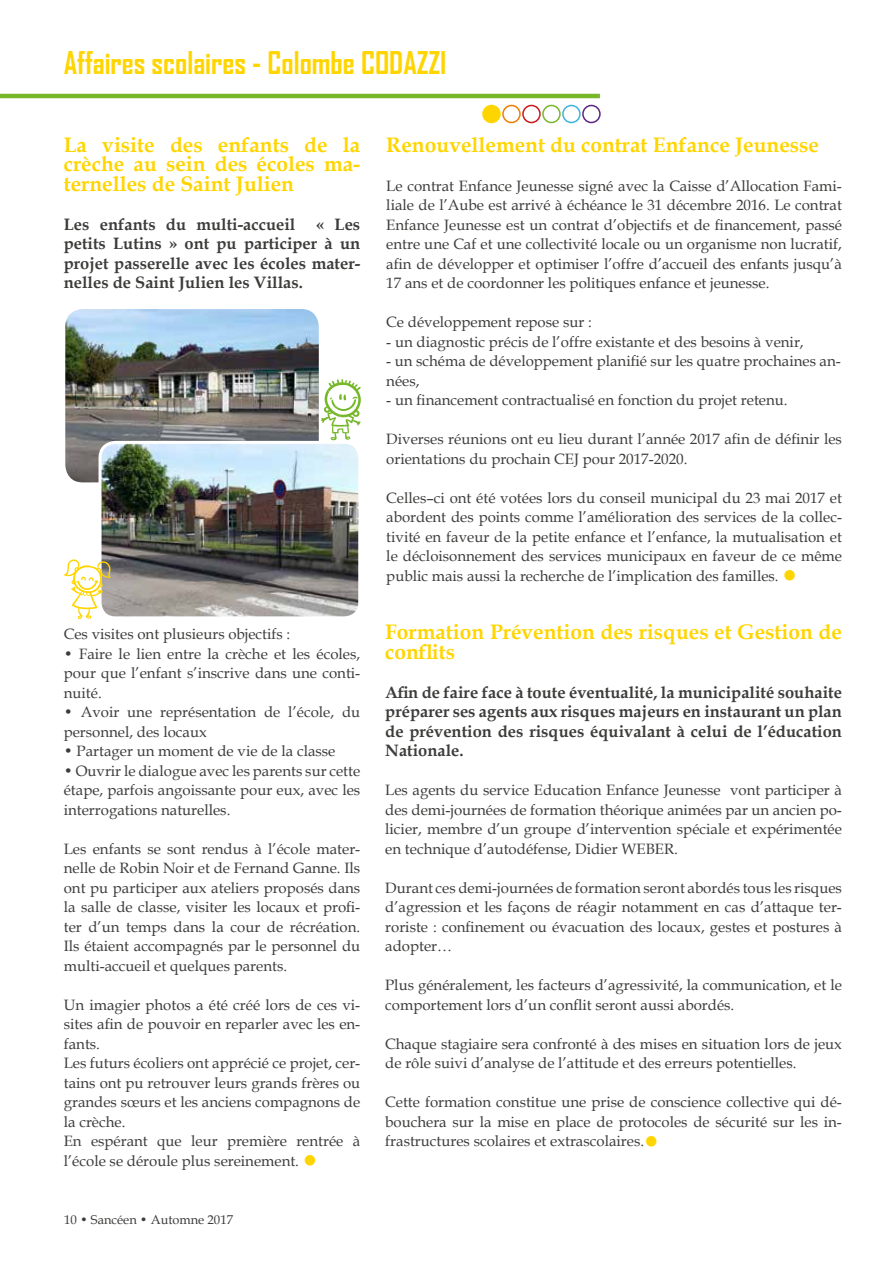
<style>
.page{position:relative;width:893px;height:1263px;background:#fff}
.page>*{position:absolute;margin:0;border:0;box-sizing:border-box;transform-origin:0 0}
.t1{font:700 30px "Agency FB";color:#ffd500}
.t2{font:700 21px/19.5px "Book Antiqua";color:#ffd500;text-align:justify}
.t3{font:700 16.5px/19.5px "Book Antiqua";color:#3c3c3b;text-align:justify}
.t4{font:15px/19.5px "Book Antiqua";color:#3c3c3b;text-align:justify}
.t5{font:12.75px "Book Antiqua";color:#3c3c3b}
.s1{font-family:"Garamond";font-size:24px;color:#ffd500}
</style>
<div class="page">
<div style="left:582px;top:105px;width:19px;height:18px;border:2px solid #5c2483;border-radius:50%"></div>
<div style="left:562px;top:105px;width:19px;height:18px;border:2px solid #3db2de;border-radius:50%"></div>
<div style="left:542px;top:105px;width:19px;height:18px;border:2px solid #76b82a;border-radius:50%"></div>
<div style="left:522px;top:105px;width:19px;height:18px;border:2px solid #cd171a;border-radius:50%"></div>
<div style="left:502px;top:105px;width:19px;height:18px;border:2px solid #ef7d00;border-radius:50%"></div>
<div style="left:483px;top:105px;width:17px;height:17px;background:#ffd500;border-radius:50%"></div>
<div style="left:482px;top:105px;width:19px;height:18px;border:2px solid #ffd500;border-radius:50%"></div>
<hr style="left:0;top:94px;width:600px;height:4px;background:#76b82a">
<img style="left:66px;top:310px;width:252px;height:171px">
<div style="left:62px;top:306px;width:260px;height:179px;border:3px solid #fff;border-radius:19px"></div>
<img style="left:100px;top:442px;width:257px;height:173px">
<div style="left:99px;top:441px;width:262px;height:178px;border:3px solid #fff;border-radius:15px"></div>
<svg style="left:321px;top:379px;width:40px;height:61px"></svg>
<svg style="left:64px;top:559px;width:47px;height:61px"></svg>
<h1 class="t1" style="left:64px;top:44px;width:384px">Affaires scolaires - Colombe CODAZZI</h1>
<h2 class="t2" style="left:64px;top:135px;width:298px">La visite des enfants de la crèche au sein des écoles ma&shy;ternelles de Saint Julien</h2>
<p class="t3" style="left:64px;top:214px;width:233px">Les enfants du multi-accueil</p>
<p class="t3" style="left:64px;top:214px;width:298px;text-indent:252px">« Les petits Lutins » ont pu participer à un projet passerelle avec les écoles mater&shy;nelles de Saint Julien les Villas.</p>
<p class="t4" style="left:64px;top:624px;width:228px">Ces visites ont plusieurs objectifs :</p>
<p class="t4" style="left:64px;top:643px;width:298px">• Faire le lien entre la crèche et les écoles, pour que l’enfant s’inscrive dans une conti&shy;nuité.</p>
<p class="t4" style="left:64px;top:702px;width:298px">• Avoir une représentation de l’école, du personnel, des locaux</p>
<p class="t4" style="left:64px;top:741px;width:273px">• Partager un moment de vie de la classe</p>
<p class="t4" style="left:64px;top:760px;width:298px">• Ouvrir le dialogue avec les parents sur cette étape, parfois angoissante pour eux, avec les interrogations naturelles.</p>
<p class="t4" style="left:64px;top:838px;width:298px">Les enfants se sont rendus à l’école mater&shy;nelle de Robin Noir et de Fernand Ganne. Ils ont pu participer aux ateliers proposés dans la salle de classe, visiter les locaux et profi&shy;ter d’un temps dans la cour de récréation.<br>Ils étaient accompagnés par le personnel du multi-accueil et quelques parents.</p>
<p class="t4" style="left:64px;top:994px;width:298px;text-align:left">Un imagier photos a été créé lors de ces vi&shy;sites afin de pouvoir en reparler avec les en&shy;fants.<br>Les futurs écoliers ont apprécié ce projet, cer&shy;tains ont pu retrouver leurs grands frères ou grandes sœurs et les anciens compagnons de la crèche.<br>En espérant que leur première rentrée à l’école se déroule plus sereinement. <span class="s1">●</span></p>
<p class="t5" style="left:64px;top:1211px;width:170px">10 • Sancéen • Automne 2017</p>
<h2 class="t2" style="left:386px;top:135px;width:434px">Renouvellement du contrat Enfance Jeunesse</h2>
<p class="t4" style="left:386px;top:175px;width:457px">Le contrat Enfance Jeunesse signé avec la Caisse d’Allocation Fami&shy;liale de l’Aube est arrivé à échéance le 31 décembre 2016. Le contrat Enfance Jeunesse est un contrat d’objectifs et de financement, passé entre une Caf et une collectivité locale ou un organisme non lucratif, afin de développer et optimiser l’offre d’accueil des enfants jusqu’à 17 ans et de coordonner les politiques enfance et jeunesse.</p>
<p class="t4" style="left:386px;top:312px;width:207px">Ce développement repose sur :</p>
<p class="t4" style="left:386px;top:331px;width:419px">- un diagnostic précis de l’offre existante et des besoins à venir,</p>
<p class="t4" style="left:386px;top:351px;width:456px">- un schéma de développement planifié sur les quatre prochaines an&shy;nées,</p>
<p class="t4" style="left:386px;top:390px;width:403px">- un financement contractualisé en fonction du projet retenu.</p>
<p class="t4" style="left:386px;top:429px;width:457px">Diverses réunions ont eu lieu durant l’année 2017 afin de définir les orientations du prochain CEJ pour 2017-2020.</p>
<p class="t4" style="left:386px;top:487px;width:457px">Celles–ci ont été votées lors du conseil municipal du 23 mai 2017 et abordent des points comme l’amélioration des services de la collec&shy;tivité en faveur de la petite enfance et l’enfance, la mutualisation et le décloisonnement des services municipaux en faveur de ce même public mais aussi la recherche de l’implication des familles. <span class="s1">●</span></p>
<h2 class="t2" style="left:385px;top:622px;width:458px">Formation Prévention des risques et Gestion de conflits</h2>
<p class="t3" style="left:385px;top:682px;width:458px">Afin de faire face à toute éventualité, la municipalité souhaite préparer ses agents aux risques majeurs en instaurant un plan de prévention des risques équivalant à celui de l’éducation Nationale.</p>
<p class="t4" style="left:385px;top:780px;width:458px">Les agents du service Education Enfance Jeunesse vont participer à des demi-journées de formation théorique animées par un ancien po&shy;licier, membre d’un groupe d’intervention spéciale et expérimentée en technique d’autodéfense, Didier WEBER.</p>
<p class="t4" style="left:385px;top:877px;width:458px">Durant ces demi-journées de formation seront abordés tous les risques d’agression et les façons de réagir notamment en cas d’attaque ter&shy;roriste : confinement ou évacuation des locaux, gestes et postures à adopter…</p>
<p class="t4" style="left:385px;top:975px;width:458px">Plus généralement, les facteurs d’agressivité, la communication, et le comportement lors d’un conflit seront aussi abordés.</p>
<p class="t4" style="left:385px;top:1033px;width:458px">Chaque stagiaire sera confronté à des mises en situation lors de jeux de rôle suivi d’analyse de l’attitude et des erreurs potentielles.</p>
<p class="t4" style="left:385px;top:1092px;width:458px">Cette formation constitue une prise de conscience collective qui dé&shy;bouchera sur la mise en place de protocoles de sécurité sur les in&shy;frastructures scolaires et extrascolaires.<span class="s1">●</span></p>
</div>
